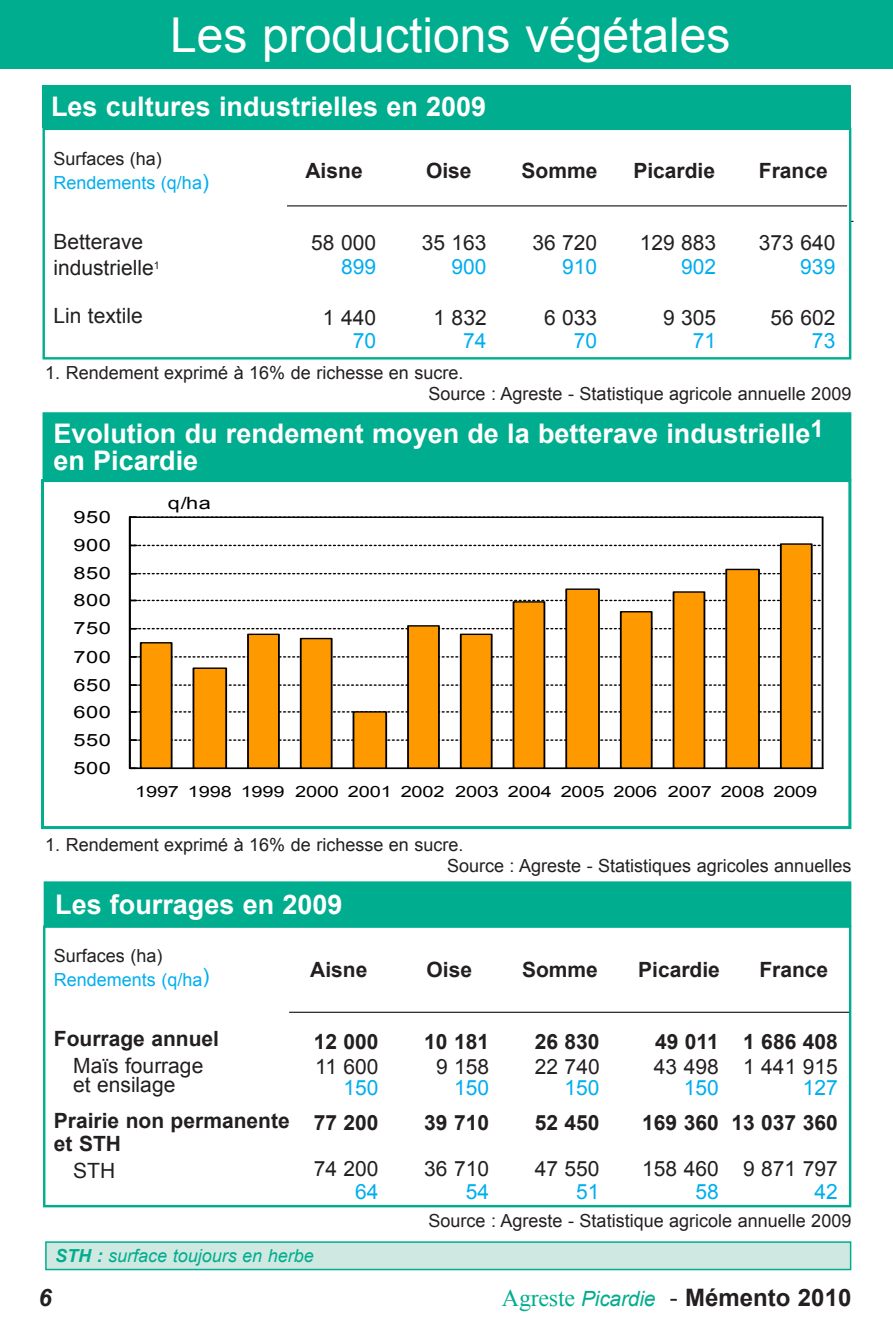
<style>
.page{position:relative;width:893px;height:1319px;background:#fff}
.page>*{position:absolute;margin:0;border:0;box-sizing:border-box;transform-origin:0 0}
.t1{font:48px "Arial";color:#fff}
.t2{font:700 27px/27px "Arial";color:#fff}
.t3{font:700 24px "Arial";color:#231f20}
.t4{font:italic 700 24px "Arial";color:#231f20}
.t5{font:21px/25.5px "Arial";color:#231f20}
.t6{font:700 21px/22.5px "Arial";color:#231f20}
.t7{font:21px "Arial";color:#00aeef}
.t8{font:18px/21px "Arial";color:#231f20}
.t9{font:18px "Arial";color:#00aeef}
.t10{font:italic 18px "Arial";color:#00ad8e}
.t11{font:16.8px "Arial";letter-spacing:.025em;color:#000;scale:1.29 1}
.t12{font:15.6px "Arial";letter-spacing:-.01em;color:#000;scale:1.29 1}
.s1{font-size:21px}
.s2{font-weight:700}
.s3{font-family:"Times New Roman";font-weight:400;color:#00ad8e}
.s4{font-weight:400;font-style:italic;font-size:21px;color:#00ad8e}
.s5{font-weight:400}
</style>
<div class="page">
<div style="left:0;top:0;width:893px;height:68px;background:#00ad8e"></div>
<hr style="left:293px;top:221px;width:560px;height:1px;background:#231f20">
<div style="left:43px;top:85px;width:808px;height:43px;background:#00ad8e"></div>
<div style="left:44px;top:129px;width:806px;height:229px;background:#fff"></div>
<div style="left:43px;top:128px;width:808px;height:231px;border:2px solid #00ad8e"></div>
<div style="left:46px;top:1241px;width:805px;height:28px;background:#cfe9e2"></div>
<div style="left:45px;top:1241px;width:806px;height:28px;border:2px solid #00ad8e"></div>
<div style="left:45px;top:882px;width:805px;height:43px;background:#00ad8e"></div>
<div style="left:44px;top:881px;width:807px;height:45px;border:3px solid #00ad8e"></div>
<div style="left:43px;top:925px;width:808px;height:282px;border:2px solid #00ad8e"></div>
<hr style="left:289px;top:1011px;width:560px;height:1px;background:#231f20">
<hr style="left:287px;top:205px;width:560px;height:1px;background:#231f20">
<div style="left:44px;top:413px;width:806px;height:66px;background:#00ad8e"></div>
<div style="left:43px;top:412px;width:808px;height:68px;border:2px solid #00ad8e"></div>
<hr style="left:822px;top:517px;width:1px;height:251px;background:#000">
<div style="left:141px;top:642px;width:31px;height:126px;background:#f90"></div>
<div style="left:140px;top:642px;width:32px;height:126px;border:2px solid #000"></div>
<div style="left:193px;top:668px;width:33px;height:100px;background:#f90"></div>
<div style="left:193px;top:667px;width:34px;height:101px;border:2px solid #000"></div>
<div style="left:248px;top:634px;width:31px;height:134px;background:#f90"></div>
<div style="left:247px;top:633px;width:33px;height:135px;border:2px solid #000"></div>
<div style="left:301px;top:638px;width:31px;height:130px;background:#f90"></div>
<div style="left:300px;top:637px;width:32px;height:131px;border:2px solid #000"></div>
<div style="left:353px;top:711px;width:33px;height:57px;background:#f90"></div>
<div style="left:353px;top:711px;width:34px;height:57px;border:2px solid #000"></div>
<div style="left:408px;top:625px;width:31px;height:143px;background:#f90"></div>
<div style="left:407px;top:625px;width:33px;height:143px;border:2px solid #000"></div>
<div style="left:461px;top:634px;width:31px;height:134px;background:#f90"></div>
<div style="left:460px;top:633px;width:32px;height:135px;border:2px solid #000"></div>
<div style="left:513px;top:601px;width:31px;height:167px;background:#f90"></div>
<div style="left:513px;top:601px;width:32px;height:167px;border:2px solid #000"></div>
<div style="left:566px;top:589px;width:33px;height:179px;background:#f90"></div>
<div style="left:565px;top:588px;width:35px;height:180px;border:2px solid #000"></div>
<div style="left:621px;top:611px;width:31px;height:157px;background:#f90"></div>
<div style="left:620px;top:611px;width:32px;height:157px;border:2px solid #000"></div>
<div style="left:673px;top:592px;width:31px;height:176px;background:#f90"></div>
<div style="left:673px;top:591px;width:32px;height:177px;border:2px solid #000"></div>
<div style="left:726px;top:569px;width:33px;height:199px;background:#f90"></div>
<div style="left:725px;top:568px;width:35px;height:200px;border:2px solid #000"></div>
<div style="left:781px;top:544px;width:31px;height:224px;background:#f90"></div>
<div style="left:780px;top:543px;width:32px;height:225px;border:2px solid #000"></div>
<hr style="left:129px;top:517px;width:2px;height:251px;background:#000">
<svg style="left:131px;top:739px;width:691px;height:1px"></svg>
<svg style="left:131px;top:711px;width:691px;height:1px"></svg>
<svg style="left:131px;top:684px;width:691px;height:1px"></svg>
<svg style="left:131px;top:656px;width:691px;height:1px"></svg>
<svg style="left:130px;top:627px;width:692px;height:2px"></svg>
<svg style="left:131px;top:599px;width:691px;height:2px"></svg>
<svg style="left:130px;top:572px;width:692px;height:2px"></svg>
<svg style="left:131px;top:544px;width:691px;height:2px"></svg>
<svg style="left:130px;top:516px;width:693px;height:2px"></svg>
<hr style="left:130px;top:767px;width:693px;height:2px;background:#000">
<div style="left:41px;top:479px;width:810px;height:350px;border:3px solid #00ad8e"></div>
<h1 class="t1" style="left:170px;top:3px;width:562px">Les productions végétales</h1>
<h2 class="t2" style="left:51px;top:94px;width:437px">Les cultures industrielles en 2009</h2>
<p class="t8" style="left:53px;top:148px;width:110px">Surfaces (ha)</p>
<p class="t6" style="left:305px;top:160px;width:59px">Aisne</p>
<p class="t6" style="left:426px;top:160px;width:47px">Oise</p>
<p class="t6" style="left:521px;top:160px;width:77px">Somme</p>
<p class="t6" style="left:633px;top:160px;width:83px">Picardie</p>
<p class="t6" style="left:759px;top:160px;width:70px">France</p>
<p class="t9" style="left:53px;top:171px;width:157px">Rendements (q/ha<span class="s1">)</span></p>
<p class="t5" style="left:53px;top:229px;width:108px">Betterave industrielle<sup>1</sup></p>
<p class="t5" style="left:53px;top:303px;width:91px">Lin textile</p>
<p class="t5" style="left:311px;top:230px;width:66px">58 000</p>
<p class="t5" style="left:422px;top:230px;width:66px">35 163</p>
<p class="t5" style="left:532px;top:230px;width:66px">36 720</p>
<p class="t5" style="left:640px;top:230px;width:78px">129 883</p>
<p class="t5" style="left:759px;top:230px;width:78px">373 640</p>
<p class="t7" style="left:341px;top:253px;width:37px">899</p>
<p class="t7" style="left:452px;top:253px;width:37px">900</p>
<p class="t7" style="left:562px;top:253px;width:37px">910</p>
<p class="t7" style="left:681px;top:253px;width:37px">902</p>
<p class="t7" style="left:800px;top:253px;width:37px">939</p>
<p class="t5" style="left:323px;top:305px;width:55px">1 440</p>
<p class="t5" style="left:434px;top:305px;width:55px">1 832</p>
<p class="t5" style="left:544px;top:305px;width:55px">6 033</p>
<p class="t5" style="left:663px;top:305px;width:55px">9 305</p>
<p class="t5" style="left:771px;top:305px;width:66px">56 602</p>
<p class="t7" style="left:353px;top:326px;width:25px">70</p>
<p class="t7" style="left:463px;top:326px;width:25px">74</p>
<p class="t7" style="left:574px;top:326px;width:25px">70</p>
<p class="t7" style="left:693px;top:326px;width:25px">71</p>
<p class="t7" style="left:812px;top:326px;width:25px">73</p>
<p class="t8" style="left:429px;top:362px;width:424px;text-indent:-383px">1. Rendement exprimé à 16% de richesse en sucre.<br>Source : Agreste - Statistique agricole annuelle 2009</p>
<h2 class="t2" style="left:53px;top:420px;width:772px">Evolution du rendement moyen de la betterave industrielle<sup>1 </sup>en Picardie</h2>
<p class="t11" style="left:73px;top:506px;width:31px">950</p>
<p class="t11" style="left:73px;top:534px;width:31px">900</p>
<p class="t11" style="left:73px;top:562px;width:31px">850</p>
<p class="t11" style="left:73px;top:589px;width:31px">800</p>
<p class="t11" style="left:73px;top:617px;width:31px">750</p>
<p class="t11" style="left:73px;top:645px;width:31px">700</p>
<p class="t11" style="left:73px;top:673px;width:31px">650</p>
<p class="t11" style="left:73px;top:700px;width:31px">600</p>
<p class="t11" style="left:73px;top:728px;width:31px">550</p>
<p class="t11" style="left:73px;top:757px;width:31px">500</p>
<p class="t11" style="left:168px;top:492px;width:35px">q/ha</p>
<p class="t12" style="left:135px;top:780px;width:530px">1997 1998 1999 2000 2001 2002 2003 2004 2005 2006 2007 2008 2009</p>
<p class="t8" style="left:447px;top:834px;width:406px;text-indent:-402px">1. Rendement exprimé à 16% de richesse en sucre.<br>Source : Agreste - Statistiques agricoles annuelles</p>
<h2 class="t2" style="left:55px;top:891px;width:289px">Les fourrages en 2009</h2>
<p class="t8" style="left:54px;top:944px;width:110px">Surfaces (ha)</p>
<p class="t6" style="left:310px;top:958px;width:59px">Aisne</p>
<p class="t6" style="left:427px;top:958px;width:47px">Oise</p>
<p class="t6" style="left:522px;top:958px;width:77px">Somme</p>
<p class="t6" style="left:638px;top:958px;width:83px">Picardie</p>
<p class="t6" style="left:759px;top:958px;width:70px">France</p>
<p class="t9" style="left:54px;top:967px;width:157px">Rendements (q/ha<span class="s1">)</span></p>
<p class="t6" style="left:54px;top:1027px;width:167px">Fourrage annuel</p>
<p class="t5" style="left:73px;top:1055px;width:132px;line-height:19.5px">Maïs fourrage et ensilage</p>
<p class="t6" style="left:54px;top:1110px;width:237px">Prairie non permanente et STH</p>
<p class="t5" style="left:73px;top:1157px;width:44px">STH</p>
<p class="t6" style="left:314px;top:1030px;width:66px">12 000</p>
<p class="t6" style="left:424px;top:1030px;width:66px">10 181</p>
<p class="t6" style="left:535px;top:1030px;width:66px">26 830</p>
<p class="t6" style="left:655px;top:1030px;width:184px">49 011 1 686 408</p>
<p class="t5" style="left:315px;top:1053px;width:65px">11 600</p>
<p class="t5" style="left:436px;top:1053px;width:55px">9 158</p>
<p class="t5" style="left:535px;top:1053px;width:66px">22 740</p>
<p class="t5" style="left:654px;top:1053px;width:185px">43 498 1 441 915</p>
<p class="t7" style="left:344px;top:1073px;width:37px">150</p>
<p class="t7" style="left:454px;top:1073px;width:37px">150</p>
<p class="t7" style="left:565px;top:1073px;width:37px">150</p>
<p class="t7" style="left:684px;top:1073px;width:37px">150</p>
<p class="t7" style="left:803px;top:1073px;width:37px">127</p>
<p class="t6" style="left:314px;top:1111px;width:66px">77 200</p>
<p class="t6" style="left:424px;top:1111px;width:66px">39 710</p>
<p class="t6" style="left:535px;top:1111px;width:66px">52 450</p>
<p class="t6" style="left:642px;top:1111px;width:197px">169 360 13 037 360</p>
<p class="t5" style="left:314px;top:1155px;width:66px">74 200</p>
<p class="t5" style="left:424px;top:1155px;width:66px">36 710</p>
<p class="t5" style="left:535px;top:1155px;width:66px">47 550</p>
<p class="t5" style="left:642px;top:1155px;width:197px">158 460 9 871 797</p>
<p class="t7" style="left:355px;top:1177px;width:25px">64</p>
<p class="t7" style="left:466px;top:1177px;width:25px">54</p>
<p class="t7" style="left:576px;top:1177px;width:25px">51</p>
<p class="t7" style="left:695px;top:1177px;width:25px">58</p>
<p class="t7" style="left:814px;top:1177px;width:25px">42</p>
<p class="t8" style="left:429px;top:1210px;width:424px">Source : Agreste - Statistique agricole annuelle 2009</p>
<p class="t10" style="left:55px;top:1244px;width:260px"><span class="s2">STH :</span> surface toujours en herbe</p>
<h3 class="t4" style="left:38px;top:1282px;width:15px">6</h3>
<h3 class="t3" style="left:502px;top:1281px;width:351px"><span class="s3">Agreste</span> <span class="s4">Picardie</span> <span class="s5">-</span> Mémento 2010</h3>
</div>
